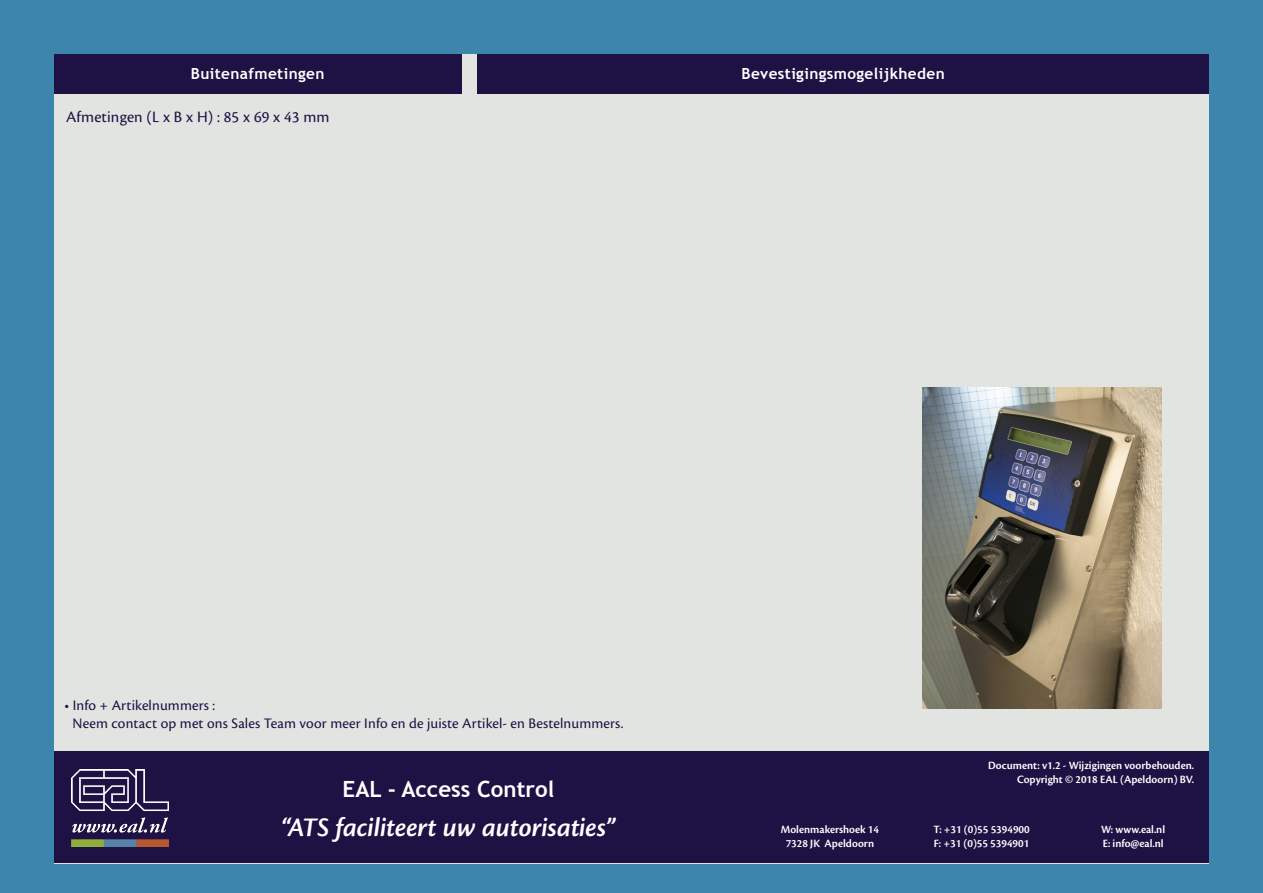
<style>
.page{position:relative;width:1263px;height:893px;background:#3e85ad}
.page>*{position:absolute;margin:0;border:0;box-sizing:border-box;transform-origin:0 0}
.t1{font:27.9px "Cronos Pro Semibold Subh It";color:#fff}
.t2{font:700 22.35px "Trebuchet MS";color:#fff}
.t3{font:16.5px "Cronos Pro";letter-spacing:.01em;color:#1e1144}
.t4{font:700 15.3px "Trebuchet MS";letter-spacing:.025em;color:#fff}
.t5{font:15.15px "Cronos Pro";letter-spacing:.01em;color:#1e1144}
.t6{font:11.7px "Cronos Pro Semibold Subh";color:#fff}
</style>
<div class="page">
<div style="left:54px;top:54px;width:1155px;height:809px;background:#e2e4e2"></div>
<div style="left:54px;top:751px;width:1155px;height:112px;background:#1e1144"></div>
<div style="left:54px;top:54px;width:407px;height:39px;background:#1e1144"></div>
<div style="left:477px;top:54px;width:732px;height:39px;background:#1e1144"></div>
<img style="left:71px;top:769px;width:97px;height:77px">
<img style="left:922px;top:387px;width:239px;height:321px">
<p class="t4" style="left:191px;top:64px;width:135px">Buitenafmetingen</p>
<p class="t4" style="left:741px;top:64px;width:205px">Bevestigingsmogelijkheden</p>
<p class="t3" style="left:66px;top:108px;width:265px">Afmetingen (L x B x H) : 85 x 69 x 43 mm</p>
<p class="t5" style="left:64px;top:697px;width:152px">• Info + Artikelnummers :</p>
<p class="t5" style="left:73px;top:715px;width:552px">Neem contact op met ons Sales Team voor meer Info en de juiste Artikel- en Bestelnummers.</p>
<p class="t2" style="left:343px;top:775px;width:213px">EAL - Access Control</p>
<p class="t1" style="left:281px;top:811px;width:336px">“ATS faciliteert uw autorisaties”</p>
<p class="t6" style="left:781px;top:822px;width:100px">Molenmakershoek 14</p>
<p class="t6" style="left:786px;top:836px;width:90px">7328 JK Apeldoorn</p>
<p class="t6" style="left:988px;top:758px;width:208px">Document: v1.2 - Wijzigingen voorbehouden.</p>
<p class="t6" style="left:1017px;top:772px;width:179px">Copyright © 2018 EAL (Apeldoorn) BV.</p>
<p class="t6" style="left:933px;top:822px;width:98px">T: +31 (0)55 5394900</p>
<p class="t6" style="left:934px;top:836px;width:97px">F: +31 (0)55 5394901</p>
<p class="t6" style="left:1101px;top:822px;width:66px">W: www.eal.nl</p>
<p class="t6" style="left:1103px;top:836px;width:62px">E: info@eal.nl</p>
</div>
